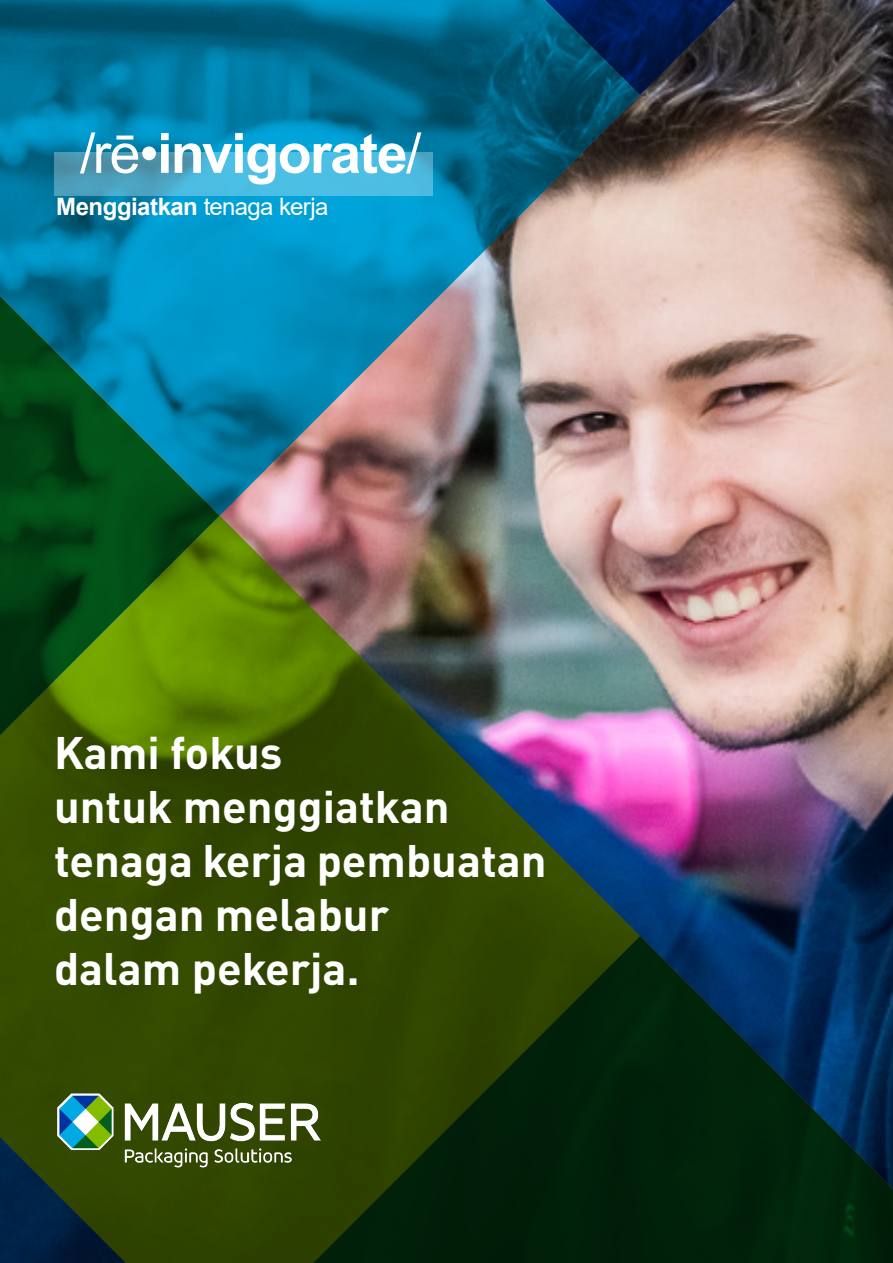
<style>
.page{position:relative;width:893px;height:1263px;background:#fff}
.page>*{position:absolute;margin:0;border:0;box-sizing:border-box;transform-origin:0 0}
.Bullet_Level_2{font:700 55.5px "Arial";letter-spacing:-.025em;color:#fff}
.Pull_Quote{font:700 45px/54px "DINOT";color:#fff}
.Bullet_Level_2-2{font:700 24px "Arial";letter-spacing:-.02em;color:#fff}
.s1{font-weight:400}
</style>
<div class="page">
<img style="left:640px;top:95px;width:253px;height:841px">
<img style="left:0;top:516px;width:640px;height:747px">
<img style="left:0;top:0;width:640px;height:516px">
<svg style="left:220px;top:0;width:673px;height:95px;background:#124d68"></svg>
<svg style="left:0;top:95px;width:220px;height:841px;background:#19643f"></svg>
<svg style="left:220px;top:936px;width:673px;height:327px;background:#112f13"></svg>
<img style="left:54px;top:1088px;width:271px;height:83px">
<svg style="left:54px;top:152px;width:378px;height:44px;background:#4cb0d2"></svg>
<p class="Bullet_Level_2" style="left:80px;top:114px;width:343px"><span class="s1">/rē•</span>invigorate<span class="s1">/</span></p>
<p class="Bullet_Level_2-2" style="left:56px;top:190px;width:274px">Menggiatkan <span class="s1">tenaga kerja</span></p>
<p class="Pull_Quote" style="left:54px;top:722px;width:494px">Kami fokus<br>untuk menggiatkan tenaga kerja pembuatan dengan melabur<br>dalam pekerja.</p>
</div>
